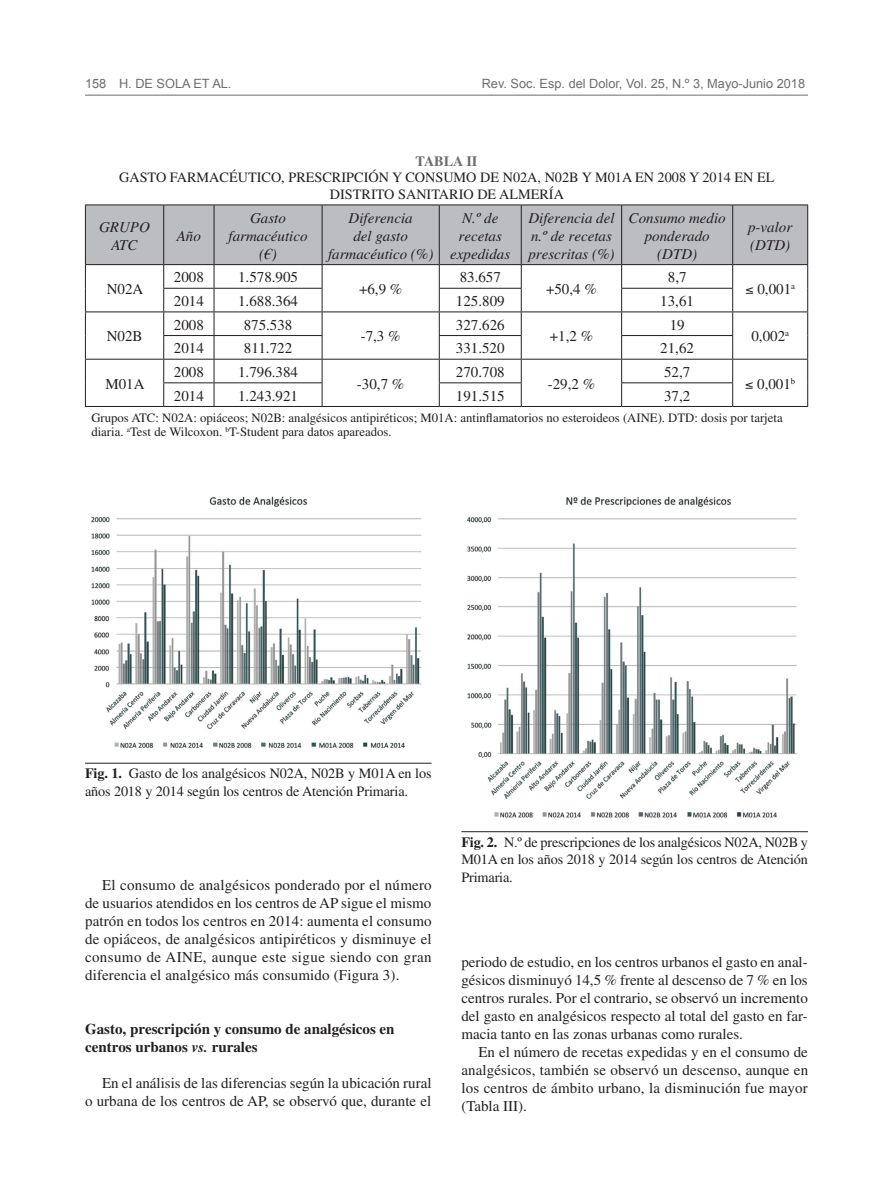
<style>
.page{position:relative;width:893px;height:1191px;background:#fff}
.page>*{position:absolute;margin:0;border:0;box-sizing:border-box;transform-origin:0 0}
.t1{font:15px/18px "Times";color:#231f20;text-align:justify}
.t2{font:italic 15px/18px "Times";color:#231f20;text-align:center}
.t3{font:700 15px/18px "Times";color:#231f20}
.t4{font:14.25px/17.2px "Times";letter-spacing:-.01em;color:#231f20;text-align:center}
.t5{font:700 14.25px "Times";color:#6c6d70}
.t6{font:12.75px/13.5px "Times";color:#231f20}
.t7{font:12.75px "Arial";color:#6c6d70}
.s1{font-family:"Times New Roman"}
.s2{font-weight:700}
.s3{font-style:italic}
</style>
<div class="page">
<hr style="left:85px;top:95px;width:723px;height:1px;background:#6c6d70">
<div style="left:86px;top:205px;width:721px;height:59px;background:#bcbdc0"></div>
<hr style="left:85px;top:204px;width:79px;height:1px;background:#231f20">
<hr style="left:85px;top:205px;width:1px;height:59px;background:#231f20">
<hr style="left:164px;top:204px;width:50px;height:1px;background:#231f20">
<hr style="left:163px;top:205px;width:1px;height:59px;background:#231f20">
<hr style="left:214px;top:204px;width:108px;height:1px;background:#231f20">
<hr style="left:214px;top:205px;width:1px;height:59px;background:#231f20">
<hr style="left:322px;top:204px;width:117px;height:1px;background:#231f20">
<hr style="left:322px;top:205px;width:1px;height:59px;background:#231f20">
<hr style="left:439px;top:204px;width:82px;height:1px;background:#231f20">
<hr style="left:439px;top:205px;width:1px;height:59px;background:#231f20">
<hr style="left:521px;top:204px;width:101px;height:1px;background:#231f20">
<hr style="left:521px;top:205px;width:1px;height:59px;background:#231f20">
<hr style="left:622px;top:204px;width:111px;height:1px;background:#231f20">
<hr style="left:621px;top:205px;width:1px;height:59px;background:#231f20">
<hr style="left:733px;top:204px;width:75px;height:1px;background:#231f20">
<hr style="left:732px;top:205px;width:1px;height:59px;background:#231f20">
<hr style="left:807px;top:205px;width:1px;height:59px;background:#231f20">
<hr style="left:85px;top:264px;width:79px;height:1px;background:#231f20">
<hr style="left:164px;top:264px;width:50px;height:1px;background:#231f20">
<hr style="left:214px;top:264px;width:108px;height:1px;background:#231f20">
<hr style="left:322px;top:264px;width:117px;height:1px;background:#231f20">
<hr style="left:439px;top:264px;width:82px;height:1px;background:#231f20">
<hr style="left:521px;top:264px;width:101px;height:1px;background:#231f20">
<hr style="left:622px;top:264px;width:111px;height:1px;background:#231f20">
<hr style="left:733px;top:264px;width:75px;height:1px;background:#231f20">
<hr style="left:163px;top:288px;width:51px;height:1px;background:#231f20">
<hr style="left:214px;top:288px;width:108px;height:1px;background:#231f20">
<hr style="left:439px;top:288px;width:83px;height:1px;background:#231f20">
<hr style="left:621px;top:288px;width:112px;height:1px;background:#231f20">
<hr style="left:85px;top:311px;width:79px;height:1px;background:#231f20">
<hr style="left:164px;top:311px;width:50px;height:1px;background:#231f20">
<hr style="left:214px;top:311px;width:108px;height:1px;background:#231f20">
<hr style="left:322px;top:311px;width:117px;height:1px;background:#231f20">
<hr style="left:439px;top:311px;width:82px;height:1px;background:#231f20">
<hr style="left:521px;top:311px;width:101px;height:1px;background:#231f20">
<hr style="left:622px;top:311px;width:111px;height:1px;background:#231f20">
<hr style="left:733px;top:311px;width:75px;height:1px;background:#231f20">
<hr style="left:163px;top:335px;width:51px;height:1px;background:#231f20">
<hr style="left:214px;top:335px;width:108px;height:1px;background:#231f20">
<hr style="left:439px;top:335px;width:83px;height:1px;background:#231f20">
<hr style="left:621px;top:335px;width:112px;height:1px;background:#231f20">
<hr style="left:85px;top:359px;width:79px;height:1px;background:#231f20">
<svg style="left:85px;top:265px;width:1px;height:141px"></svg>
<hr style="left:85px;top:406px;width:79px;height:1px;background:#231f20">
<hr style="left:164px;top:359px;width:50px;height:1px;background:#231f20">
<hr style="left:214px;top:359px;width:108px;height:1px;background:#231f20">
<hr style="left:322px;top:359px;width:117px;height:1px;background:#231f20">
<hr style="left:322px;top:406px;width:117px;height:1px;background:#231f20">
<hr style="left:439px;top:359px;width:82px;height:1px;background:#231f20">
<hr style="left:521px;top:359px;width:101px;height:1px;background:#231f20">
<hr style="left:521px;top:406px;width:101px;height:1px;background:#231f20">
<hr style="left:622px;top:359px;width:111px;height:1px;background:#231f20">
<hr style="left:733px;top:359px;width:75px;height:1px;background:#231f20">
<svg style="left:807px;top:265px;width:1px;height:141px"></svg>
<hr style="left:733px;top:406px;width:75px;height:1px;background:#231f20">
<hr style="left:163px;top:382px;width:51px;height:1px;background:#231f20">
<svg style="left:163px;top:265px;width:1px;height:141px"></svg>
<hr style="left:214px;top:382px;width:108px;height:1px;background:#231f20">
<svg style="left:214px;top:265px;width:1px;height:141px"></svg>
<svg style="left:322px;top:265px;width:1px;height:141px"></svg>
<hr style="left:164px;top:406px;width:50px;height:1px;background:#231f20">
<hr style="left:214px;top:406px;width:108px;height:1px;background:#231f20">
<hr style="left:439px;top:382px;width:83px;height:1px;background:#231f20">
<svg style="left:439px;top:265px;width:1px;height:141px"></svg>
<svg style="left:521px;top:265px;width:1px;height:141px"></svg>
<hr style="left:439px;top:406px;width:82px;height:1px;background:#231f20">
<hr style="left:621px;top:382px;width:112px;height:1px;background:#231f20">
<svg style="left:621px;top:265px;width:1px;height:141px"></svg>
<svg style="left:732px;top:265px;width:1px;height:141px"></svg>
<hr style="left:622px;top:406px;width:111px;height:1px;background:#231f20">
<img style="left:91px;top:496px;width:331px;height:252px">
<hr style="left:85px;top:763px;width:347px;height:1px;background:#231f20">
<img style="left:467px;top:496px;width:330px;height:322px">
<hr style="left:461px;top:831px;width:347px;height:1px;background:#231f20">
<p class="t7" style="left:85px;top:75px;width:148px">158 H. DE SOLA ET AL.</p>
<p class="t7" style="left:482px;top:75px;width:325px">Rev. Soc. Esp. del Dolor, Vol. 25, N.º 3, Mayo-Junio 2018</p>
<p class="t5" style="left:416px;top:153px;width:63px">TABLA II</p>
<p class="t4" style="left:119px;top:169px;width:657px;line-height:16.5px">GASTO FARMACÉUTICO, PRESCRIPCIÓN Y CONSUMO DE N02A, N02B Y M01A EN 2008 Y 2014 EN EL<br>DISTRITO SANITARIO DE ALMERÍA</p>
<p class="t2" style="left:99px;top:218px;width:52px">GRUPO<br>ATC</p>
<p class="t2" style="left:177px;top:227px;width:26px">Año</p>
<p class="t2" style="left:228px;top:209px;width:81px">Gasto farmacéutico (<span class="s1">€</span>)</p>
<p class="t2" style="left:328px;top:209px;width:107px">Diferencia<br>del gasto farmacéutico (%)</p>
<p class="t2" style="left:450px;top:209px;width:61px">N.º de recetas expedidas</p>
<p class="t2" style="left:528px;top:209px;width:88px;text-align:left">Diferencia del n.º de recetas prescritas (%)</p>
<p class="t2" style="left:629px;top:209px;width:99px">Consumo medio ponderado (DTD)</p>
<p class="t2" style="left:748px;top:218px;width:46px;text-align:left">p-valor (DTD)</p>
<p class="t1" style="left:107px;top:280px;width:38px">N02A</p>
<p class="t1" style="left:107px;top:327px;width:37px">N02B</p>
<p class="t1" style="left:174px;top:268px;width:32px">2008</p>
<p class="t1" style="left:238px;top:268px;width:61px">1.578.905</p>
<p class="t1" style="left:460px;top:268px;width:43px">83.657</p>
<p class="t1" style="left:668px;top:268px;width:20px">8,7</p>
<p class="t1" style="left:546px;top:280px;width:52px">+50,4 %</p>
<p class="t1" style="left:359px;top:280px;width:45px">+6,9 %</p>
<p class="t1" style="left:174px;top:292px;width:31px">2014</p>
<p class="t1" style="left:238px;top:292px;width:61px">1.688.364</p>
<p class="t1" style="left:456px;top:292px;width:50px">125.809</p>
<p class="t1" style="left:660px;top:292px;width:35px">13,61</p>
<p class="t1" style="left:174px;top:315px;width:32px">2008</p>
<p class="t1" style="left:244px;top:315px;width:50px">875.538</p>
<p class="t1" style="left:456px;top:315px;width:50px">327.626</p>
<p class="t1" style="left:670px;top:315px;width:16px">19</p>
<p class="t1" style="left:361px;top:327px;width:41px">-7,3 %</p>
<p class="t1" style="left:550px;top:327px;width:45px">+1,2 %</p>
<p class="t1" style="left:174px;top:339px;width:31px">2014</p>
<p class="t1" style="left:244px;top:339px;width:50px">811.722</p>
<p class="t1" style="left:456px;top:339px;width:50px">331.520</p>
<p class="t1" style="left:660px;top:339px;width:35px">21,62</p>
<p class="t1" style="left:745px;top:280px;width:51px">≤ 0,001<sup>a</sup></p>
<p class="t1" style="left:751px;top:327px;width:39px">0,002<sup>a</sup></p>
<p class="t1" style="left:664px;top:363px;width:28px">52,7</p>
<p class="t1" style="left:174px;top:363px;width:32px">2008</p>
<p class="t1" style="left:238px;top:363px;width:61px">1.796.384</p>
<p class="t1" style="left:456px;top:363px;width:50px">270.708</p>
<p class="t1" style="left:745px;top:374px;width:52px">≤ 0,001<sup>b</sup></p>
<p class="t1" style="left:105px;top:374px;width:41px">M01A</p>
<p class="t1" style="left:357px;top:374px;width:49px">-30,7 %</p>
<p class="t1" style="left:548px;top:374px;width:49px">-29,2 %</p>
<p class="t1" style="left:174px;top:386px;width:32px">2014</p>
<p class="t1" style="left:238px;top:386px;width:61px">1.243.921</p>
<p class="t1" style="left:456px;top:386px;width:50px">191.515</p>
<p class="t1" style="left:664px;top:386px;width:28px">37,2</p>
<p class="t6" style="left:91px;top:411px;width:693px">Grupos ATC: N02A: opiáceos; N02B: analgésicos antipiréticos; M01A: antinflamatorios no esteroideos (AINE). DTD: dosis por tarjeta diaria. <sup>a</sup>Test de Wilcoxon. <sup>b</sup>T-Student para datos apareados.</p>
<p class="t4" style="left:85px;top:765px;width:348px;text-align:left"><span class="s2">Fig. 1.</span> Gasto de los analgésicos N02A, N02B y M01A en los años 2018 y 2014 según los centros de Atención Primaria.</p>
<p class="t1" style="left:85px;top:876px;width:348px;text-indent:17px">El consumo de analgésicos ponderado por el número de usuarios atendidos en los centros de AP sigue el mismo patrón en todos los centros en 2014: aumenta el consumo de opiáceos, de analgésicos antipiréticos y disminuye el consumo de AINE, aunque este sigue siendo con gran diferencia el analgésico más consumido (Figura 3).</p>
<p class="t3" style="left:85px;top:1019px;width:311px">Gasto, prescripción y consumo de analgésicos en centros urbanos <span class="s3">vs.</span> rurales</p>
<p class="t1" style="left:85px;top:1074px;width:348px;text-align:right">En el análisis de las diferencias según la ubicación rural<br>o urbana de los centros de AP, se observó que, durante el</p>
<p class="t4" style="left:461px;top:833px;width:348px;text-align:justify"><span class="s2">Fig. 2.</span> N.º de prescripciones de los analgésicos N02A, N02B y M01A en los años 2018 y 2014 según los centros de Atención Primaria.</p>
<p class="t1" style="left:461px;top:952px;width:348px">periodo de estudio, en los centros urbanos el gasto en anal&shy;gésicos disminuyó 14,5 % frente al descenso de 7 % en los centros rurales. Por el contrario, se observó un incremento del gasto en analgésicos respecto al total del gasto en far&shy;macia tanto en las zonas urbanas como rurales.</p>
<p class="t1" style="left:461px;top:1042px;width:348px;text-indent:17px">En el número de recetas expedidas y en el consumo de analgésicos, también se observó un descenso, aunque en los centros de ámbito urbano, la disminución fue mayor (Tabla III).</p>
</div>
